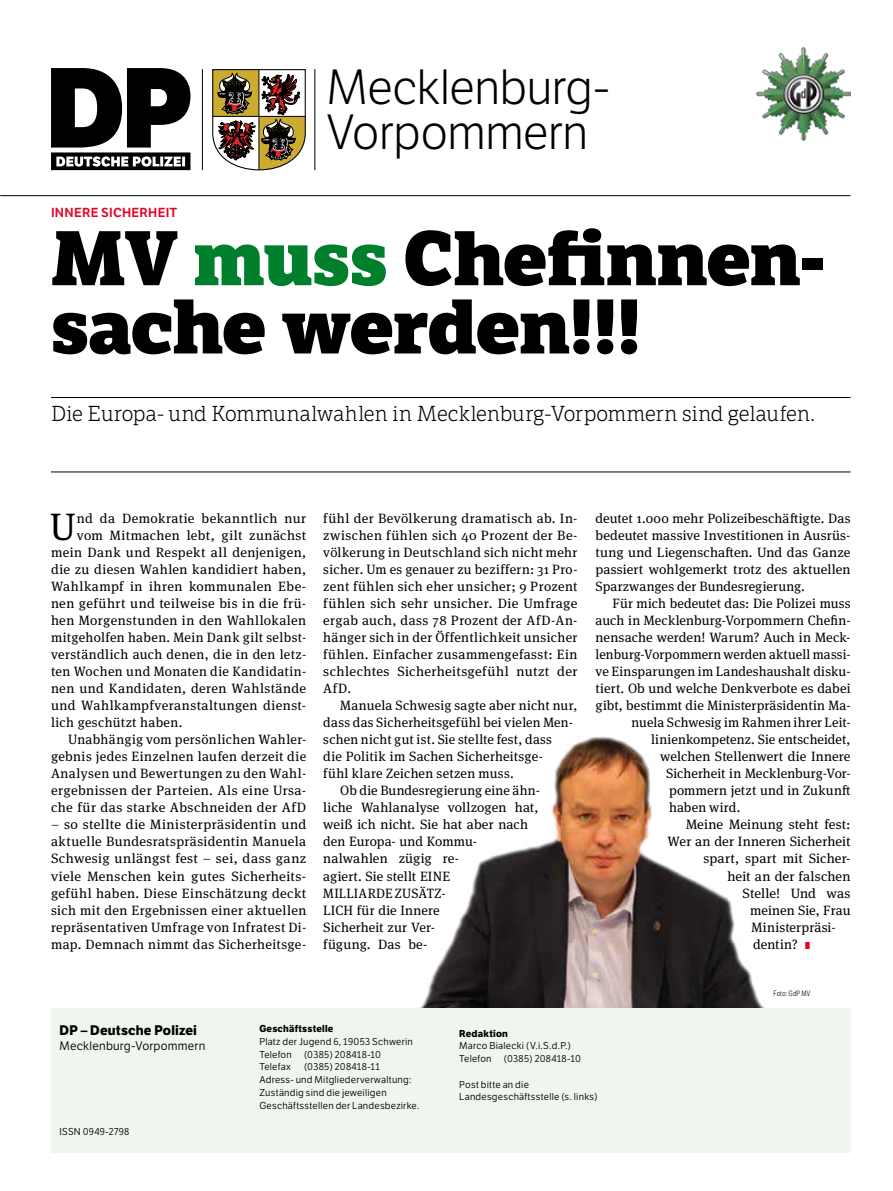
<style>
.page{position:relative;width:893px;height:1191px;background:#fff}
.page>*{position:absolute;margin:0;border:0;box-sizing:border-box;transform-origin:0 0}
.t1{font:800 75px/68.2px "LFT Etica Sheriff";letter-spacing:-.015em;color:#000}
.t2{font:48px/45px "LFT Etica Lt";letter-spacing:-.01em;color:#000}
.t3{font:38.25px "Meta Serif Pro";color:#000}
.t4{font:300 21px "LFT Etica Sheriff";letter-spacing:-.02em;color:#000}
.t5{font:13.5px/17px "Meta Serif Pro";letter-spacing:.02em;color:#000;text-align:justify}
.t6{font:13.5px "Meta Serif Pro";color:#000}
.t7{font:13.5px "Meta Serif Pro";letter-spacing:-.005em;color:#000}
.t8{font:700 13.5px "LFT Etica";letter-spacing:.015em;color:#000}
.t9{font:12.75px "LFT Etica SB";letter-spacing:.025em;color:#e40428}
.t10{font:12px "LFT Etica Bk";letter-spacing:.02em;color:#000}
.t11{font:9.75px/12.8px "LFT Etica Bk";letter-spacing:.025em;color:#000}
.t12{font:700 9.75px "LFT Etica";letter-spacing:.025em;color:#000}
.t13{font:300 7.5px "LFT Etica Condensed";letter-spacing:.02em;color:#000}
.s1{color:#007f2d}
.s2{font-family:"LFT Etica XB";font-size:9.75px;color:#e40428}
</style>
<div class="page">
<svg style="left:51px;top:68px;width:139px;height:102px"></svg>
<img style="left:757px;top:47px;width:93px;height:93px">
<hr style="left:0;top:195px;width:850px;height:1px;background:#000">
<hr style="left:202px;top:69px;width:1px;height:101px;background:#000">
<hr style="left:315px;top:69px;width:1px;height:101px;background:#000">
<svg style="left:212px;top:69px;width:94px;height:101px"></svg>
<hr style="left:51px;top:397px;width:800px;height:1px;background:#000">
<hr style="left:51px;top:472px;width:800px;height:1px;background:#000">
<img style="left:419px;top:736px;width:346px;height:272px">
<div style="left:51px;top:1008px;width:799px;height:144px;background:#eef6ed"></div>
<h2 class="t2" style="left:327px;top:66px;width:285px">Mecklenburg-<br>Vorpommern</h2>
<p class="t9" style="left:51px;top:205px;width:128px">INNERE SICHERHEIT</p>
<h1 class="t1" style="left:51px;top:225px;width:775px">MV <span class="s1">muss</span> Chefinnen&shy;sache werden!!!</h1>
<h3 class="t4" style="left:51px;top:401px;width:766px">Die Europa- und Kommunalwahlen in Mecklenburg-Vorpommern sind gelaufen.</h3>
<h3 class="t3" style="left:50px;top:499px;width:28px">U</h3>
<p class="t5" style="left:77px;top:509px;width:231px">nd da Demokratie bekanntlich nur</p>
<p class="t5" style="left:77px;top:526px;width:231px">vom Mitmachen lebt, gilt zunächst</p>
<p class="t5" style="left:51px;top:543px;width:257px">mein Dank und Respekt all denjenigen,</p>
<p class="t5" style="left:51px;top:560px;width:257px">die zu diesen Wahlen kandidiert haben,</p>
<p class="t5" style="left:51px;top:577px;width:257px">Wahlkampf in ihren kommunalen Ebe-</p>
<p class="t5" style="left:51px;top:594px;width:257px">nen geführt und teilweise bis in die frü-</p>
<p class="t5" style="left:51px;top:611px;width:257px">hen Morgenstunden in den Wahllokalen</p>
<p class="t5" style="left:51px;top:628px;width:257px">mitgeholfen haben. Mein Dank gilt selbst-</p>
<p class="t5" style="left:51px;top:645px;width:257px">verständlich auch denen, die in den letz-</p>
<p class="t5" style="left:51px;top:662px;width:257px">ten Wochen und Monaten die Kandidatin-</p>
<p class="t5" style="left:51px;top:679px;width:257px">nen und Kandidaten, deren Wahlstände</p>
<p class="t5" style="left:51px;top:696px;width:257px">und Wahlkampfveranstaltungen dienst-</p>
<p class="t5" style="left:51px;top:713px;width:133px">lich geschützt haben.</p>
<p class="t5" style="left:68px;top:730px;width:240px">Unabhängig vom persönlichen Wahler-</p>
<p class="t5" style="left:51px;top:747px;width:257px">gebnis jedes Einzelnen laufen derzeit die</p>
<p class="t5" style="left:51px;top:764px;width:257px">Analysen und Bewertungen zu den Wahl-</p>
<p class="t5" style="left:51px;top:781px;width:257px">ergebnissen der Parteien. Als eine Ursa-</p>
<p class="t5" style="left:51px;top:798px;width:257px">che für das starke Abschneiden der AfD</p>
<p class="t5" style="left:51px;top:815px;width:257px">– so stellte die Ministerpräsidentin und aktuelle Bundesratspräsidentin Manuela Schwesig unlängst fest – sei, dass ganz viele Menschen kein gutes Sicherheits&shy;gefühl haben. Diese Einschätzung deckt sich mit den Ergebnissen einer aktuellen repräsentativen Umfrage von Infratest Di&shy;map. Demnach nimmt das Sicherheitsge-</p>
<p class="t5" style="left:323px;top:509px;width:256px">fühl der Bevölkerung dramatisch ab. In&shy;zwischen fühlen sich 40 Prozent der Be&shy;völkerung in Deutschland sich nicht mehr sicher. Um es genauer zu beziffern: 31 Pro&shy;zent fühlen sich eher unsicher; 9 Prozent fühlen sich sehr unsicher. Die Umfrage ergab auch, dass 78 Prozent der AfD-An&shy;hänger sich in der Öffentlichkeit unsicher fühlen. Einfacher zusammengefasst: Ein schlechtes Sicherheitsgefühl nutzt der AfD.</p>
<p class="t5" style="left:340px;top:696px;width:239px">Manuela Schwesig sagte aber nicht nur,</p>
<p class="t5" style="left:323px;top:713px;width:251px">dass das Sicherheitsgefühl bei vielen Men-</p>
<p class="t5" style="left:323px;top:730px;width:230px">schen nicht gut ist. Sie stellte fest, dass</p>
<p class="t5" style="left:323px;top:747px;width:221px">die Politik im Sachen Sicherheitsge-</p>
<p class="t5" style="left:323px;top:764px;width:192px">fühl klare Zeichen setzen muss.</p>
<p class="t5" style="left:340px;top:781px;width:201px">Ob die Bundesregierung eine ähn-</p>
<p class="t5" style="left:323px;top:798px;width:217px">liche Wahlanalyse vollzogen hat,</p>
<p class="t5" style="left:323px;top:815px;width:206px">weiß ich nicht. Sie hat aber nach</p>
<p class="t6" style="left:323px;top:832px;width:155px">den Europa- und Kommu-</p>
<p class="t5" style="left:323px;top:849px;width:137px">nalwahlen zügig re-</p>
<p class="t5" style="left:323px;top:866px;width:128px">agiert. Sie stellt EINE</p>
<p class="t5" style="left:323px;top:883px;width:124px">MILLIARDE ZUSÄTZ-</p>
<p class="t5" style="left:323px;top:900px;width:118px">LICH für die Innere</p>
<p class="t7" style="left:323px;top:917px;width:113px">Sicherheit zur Ver-</p>
<p class="t5" style="left:323px;top:934px;width:106px">fügung. Das be-</p>
<p class="t5" style="left:596px;top:509px;width:257px">deutet 1.000 mehr Polizeibeschäftigte. Das bedeutet massive Investitionen in Ausrüs&shy;tung und Liegenschaften. Und das Ganze passiert wohlgemerkt trotz des aktuellen Sparzwanges der Bundesregierung.</p>
<p class="t5" style="left:613px;top:594px;width:239px">Für mich bedeutet das: Die Polizei muss</p>
<p class="t5" style="left:596px;top:611px;width:257px">auch in Mecklenburg-Vorpommern Chefin-</p>
<p class="t5" style="left:596px;top:628px;width:257px">nensache werden! Warum? Auch in Meck-</p>
<p class="t5" style="left:596px;top:645px;width:257px">lenburg-Vorpommern werden aktuell massi-</p>
<p class="t5" style="left:596px;top:662px;width:257px">ve Einsparungen im Landeshaushalt disku-</p>
<p class="t5" style="left:596px;top:679px;width:257px">tiert. Ob und welche Denkverbote es dabei</p>
<p class="t5" style="left:596px;top:696px;width:257px">gibt, bestimmt die Ministerpräsidentin Ma-</p>
<p class="t5" style="left:632px;top:713px;width:221px">nuela Schwesig im Rahmen ihrer Leit-</p>
<p class="t5" style="left:651px;top:730px;width:201px">linienkompetenz. Sie entscheidet,</p>
<p class="t5" style="left:660px;top:747px;width:192px">welchen Stellenwert die Innere</p>
<p class="t6" style="left:666px;top:764px;width:186px">Sicherheit in Mecklenburg-Vor-</p>
<p class="t5" style="left:669px;top:781px;width:183px">pommern jetzt und in Zukunft</p>
<p class="t5" style="left:669px;top:798px;width:73px">haben wird.</p>
<p class="t5" style="left:686px;top:815px;width:166px">Meine Meinung steht fest:</p>
<p class="t5" style="left:668px;top:832px;width:184px">Wer an der Inneren Sicherheit</p>
<p class="t5" style="left:704px;top:849px;width:149px">spart, spart mit Sicher-</p>
<p class="t5" style="left:728px;top:866px;width:124px">heit an der falschen</p>
<p class="t7" style="left:743px;top:883px;width:109px">Stelle! Und was</p>
<p class="t6" style="left:750px;top:900px;width:102px">meinen Sie, Frau</p>
<p class="t5" style="left:752px;top:917px;width:86px">Ministerpräsi-</p>
<p class="t5" style="left:753px;top:934px;width:59px">dentin? <span class="s2">I</span></p>
<p class="t13" style="left:773px;top:989px;width:38px">Foto: GdP MV</p>
<p class="t8" style="left:60px;top:1021px;width:139px">DP – Deutsche Polizei</p>
<p class="t10" style="left:60px;top:1038px;width:147px">Mecklenburg-Vorpommern</p>
<p class="t11" style="left:60px;top:1125px;width:71px">ISSN 0949-2798</p>
<p class="t12" style="left:259px;top:1022px;width:76px">Geschäftsstelle</p>
<p class="t11" style="left:259px;top:1035px;width:155px">Platz der Jugend 6, 19053 Schwerin<br>Telefon</p>
<p class="t11" style="left:304px;top:1048px;width:78px">(0385) 208418-10</p>
<p class="t11" style="left:259px;top:1060px;width:33px">Telefax</p>
<p class="t11" style="left:259px;top:1060px;width:162px;text-indent:45px">(0385) 208418-11<br>Adress- und Mitgliederverwaltung:<br>Zuständig sind die jeweiligen<br>Geschäftsstellen der Landesbezirke.</p>
<p class="t12" style="left:459px;top:1027px;width:50px">Redaktion</p>
<p class="t11" style="left:459px;top:1039px;width:113px">Marco Bialecki (V.i.S.d.P.)<br>Telefon</p>
<p class="t11" style="left:504px;top:1052px;width:78px">(0385) 208418-10</p>
<p class="t11" style="left:459px;top:1078px;width:140px">Post bitte an die<br>Landesgeschäftsstelle (s. links)</p>
</div>
